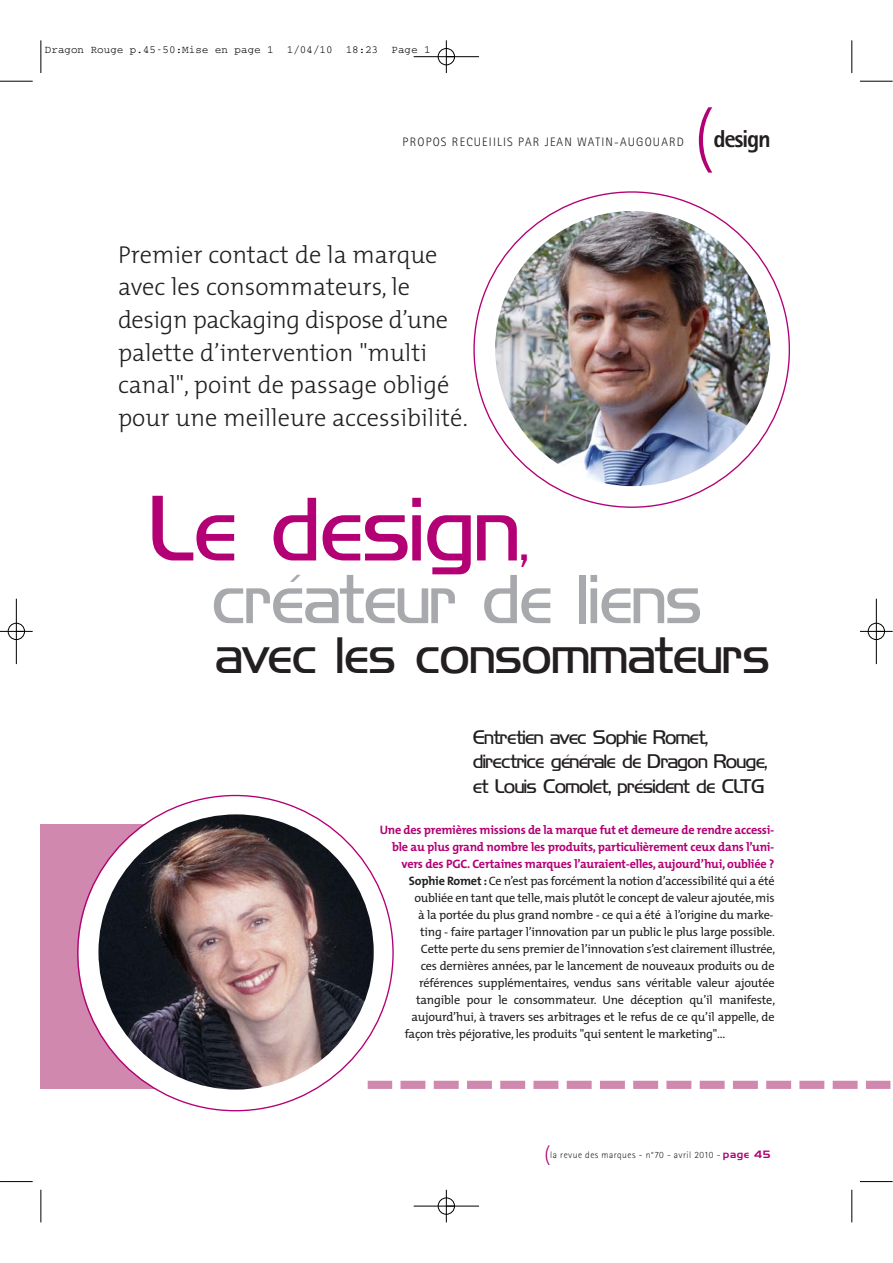
<style>
.page{position:relative;width:893px;height:1263px;background:#fff}
.page>*{position:absolute;margin:0;border:0;box-sizing:border-box;transform-origin:0 0}
.t1{font:83.1px "Hancock Park Light Laser";color:#b30075}
.t2{font:300 68.1px "The Mix";color:#b30075}
.t3{font:63.9px "Hancock Park Light Laser";letter-spacing:-.01em;color:#a7a9ac}
.t4{font:47.4px "Hancock Park Light Laser";color:#231f20}
.t5{font:300 24.45px/32.7px "The Mix";color:#231f20}
.t6{font:17.7px/24.5px "Hancock Park Light Laser";letter-spacing:-.025em;color:#231f20}
.t7{font:12.3px "The Mix";letter-spacing:-.02em;color:#231f20}
.t8{font:700 12.3px "The Mix";letter-spacing:-.02em;color:#b30075}
.t9{font:300 12.3px "Rotis Sans Serif";letter-spacing:.095em;color:#231f20}
.t10{font:10.95px "Courier";color:#000}
.t11{font:300 9.6px "Rotis Sans Serif";letter-spacing:.05em;color:#231f20}
.s1{font-weight:800;font-size:24.45px}
.s2{font-size:47.4px}
.s3{font-weight:700}
.s4{font-family:"The Mix";font-size:20.4px;color:#b30075}
.s5{font-family:"Hancock Park Laser";font-weight:400;color:#b30075}
</style>
<div class="page">
<svg style="left:473px;top:191px;width:317px;height:317px"></svg>
<div style="left:40px;top:824px;width:202px;height:265px;background:#d188af"></div>
<svg style="left:400px;top:1081px;width:458px;height:8px"></svg>
<div style="left:866px;top:1081px;width:24px;height:8px;background:#d188af"></div>
<img style="left:495px;top:211px;width:275px;height:275px;border-radius:50%">
<svg style="left:77px;top:795px;width:317px;height:316px"></svg>
<img style="left:98px;top:814px;width:276px;height:276px;border-radius:50%">
<hr style="left:41px;top:40px;width:1px;height:33px;background:#000">
<hr style="left:0;top:81px;width:33px;height:1px;background:#000">
<hr style="left:851px;top:40px;width:1px;height:33px;background:#000">
<hr style="left:860px;top:81px;width:32px;height:1px;background:#000">
<hr style="left:41px;top:1190px;width:1px;height:32px;background:#000">
<hr style="left:0;top:1181px;width:33px;height:1px;background:#000">
<hr style="left:851px;top:1190px;width:1px;height:32px;background:#000">
<hr style="left:860px;top:1181px;width:32px;height:1px;background:#000">
<div style="left:438px;top:1198px;width:17px;height:17px;border:1px solid #fff;border-radius:50%"></div>
<hr style="left:414px;top:56px;width:65px;height:1px;background:#000">
<hr style="left:414px;top:1206px;width:65px;height:1px;background:#000">
<hr style="left:16px;top:599px;width:1px;height:65px;background:#000">
<hr style="left:876px;top:599px;width:1px;height:65px;background:#000">
<hr style="left:446px;top:40px;width:1px;height:33px;background:#000">
<hr style="left:446px;top:1190px;width:1px;height:32px;background:#000">
<hr style="left:0;top:631px;width:33px;height:1px;background:#000">
<hr style="left:860px;top:631px;width:33px;height:1px;background:#000">
<div style="left:438px;top:48px;width:17px;height:17px;border:1px solid #000;border-radius:50%"></div>
<div style="left:438px;top:1198px;width:17px;height:16px;border:1px solid #000;border-radius:50%"></div>
<div style="left:8px;top:623px;width:17px;height:17px;border:1px solid #000;border-radius:50%"></div>
<div style="left:868px;top:623px;width:17px;height:17px;border:1px solid #000;border-radius:50%"></div>
<p class="t10" style="left:45px;top:46px;width:387px">Dragon Rouge p.45-50:Mise en page 1 1/04/10 18:23 Page 1</p>
<h2 class="t2" style="left:693px;top:110px;width:22px">(</h2>
<p class="t9" style="left:403px;top:138px;width:370px">PROPOS RECUEIILIS PAR JEAN WATIN-AUGOUARD <span class="s1">design</span></p>
<h3 class="t5" style="left:118px;top:241px;width:351px">Premier contact de la marque avec les consommateurs, le design packaging dispose d’une palette d’intervention "multi canal", point de passage obligé pour une meilleure accessibilité.</h3>
<h1 class="t1" style="left:153px;top:497px;width:378px">Le design<span class="s2">,</span></h1>
<h3 class="t3" style="left:214px;top:575px;width:491px">créateur de liens</h3>
<h3 class="t4" style="left:216px;top:637px;width:556px">avec les consommateurs</h3>
<h3 class="t6" style="left:473px;top:726px;width:296px">Entretien avec Sophie Romet, directrice générale de Dragon Rouge, et Louis Comolet, président de CLTG</h3>
<p class="t8" style="left:380px;top:824px;width:396px">Une des premières missions de la marque fut et demeure de rendre accessi-</p>
<p class="t8" style="left:392px;top:841px;width:384px">ble au plus grand nombre les produits, particulièrement ceux dans l’uni-</p>
<p class="t8" style="left:401px;top:858px;width:374px">vers des PGC. Certaines marques l’auraient-elles, aujourd’hui, oubliée ?</p>
<p class="t7" style="left:409px;top:876px;width:367px"><span class="s3">Sophie Romet :</span>Ce n’est pas forcément la notion d’accessibilité qui a été</p>
<p class="t7" style="left:414px;top:893px;width:362px">oubliée en tant que telle,mais plutôt le concept de valeur ajoutée,mis</p>
<p class="t7" style="left:418px;top:910px;width:357px">à la portée du plus grand nombre - ce qui a été à l’origine du marke-</p>
<p class="t7" style="left:420px;top:927px;width:356px">ting - faire partager l’innovation par un public le plus large possible.</p>
<p class="t7" style="left:421px;top:944px;width:356px">Cette perte du sens premier de l’innovation s’est clairement illustrée,</p>
<p class="t7" style="left:421px;top:961px;width:355px">ces dernières années, par le lancement de nouveaux produits ou de</p>
<p class="t7" style="left:419px;top:978px;width:357px">références supplémentaires, vendus sans véritable valeur ajoutée</p>
<p class="t7" style="left:416px;top:995px;width:360px">tangible pour le consommateur. Une déception qu’il manifeste,</p>
<p class="t7" style="left:411px;top:1012px;width:365px">aujourd’hui, à travers ses arbitrages et le refus de ce qu’il appelle, de</p>
<p class="t7" style="left:405px;top:1029px;width:322px">façon très péjorative, les produits "qui sentent le marketing"…</p>
<p class="t11" style="left:544px;top:1152px;width:228px"><span class="s4">(</span>la revue des marques - n°70 - avril 2010 - <span class="s5">page 45</span></p>
</div>
